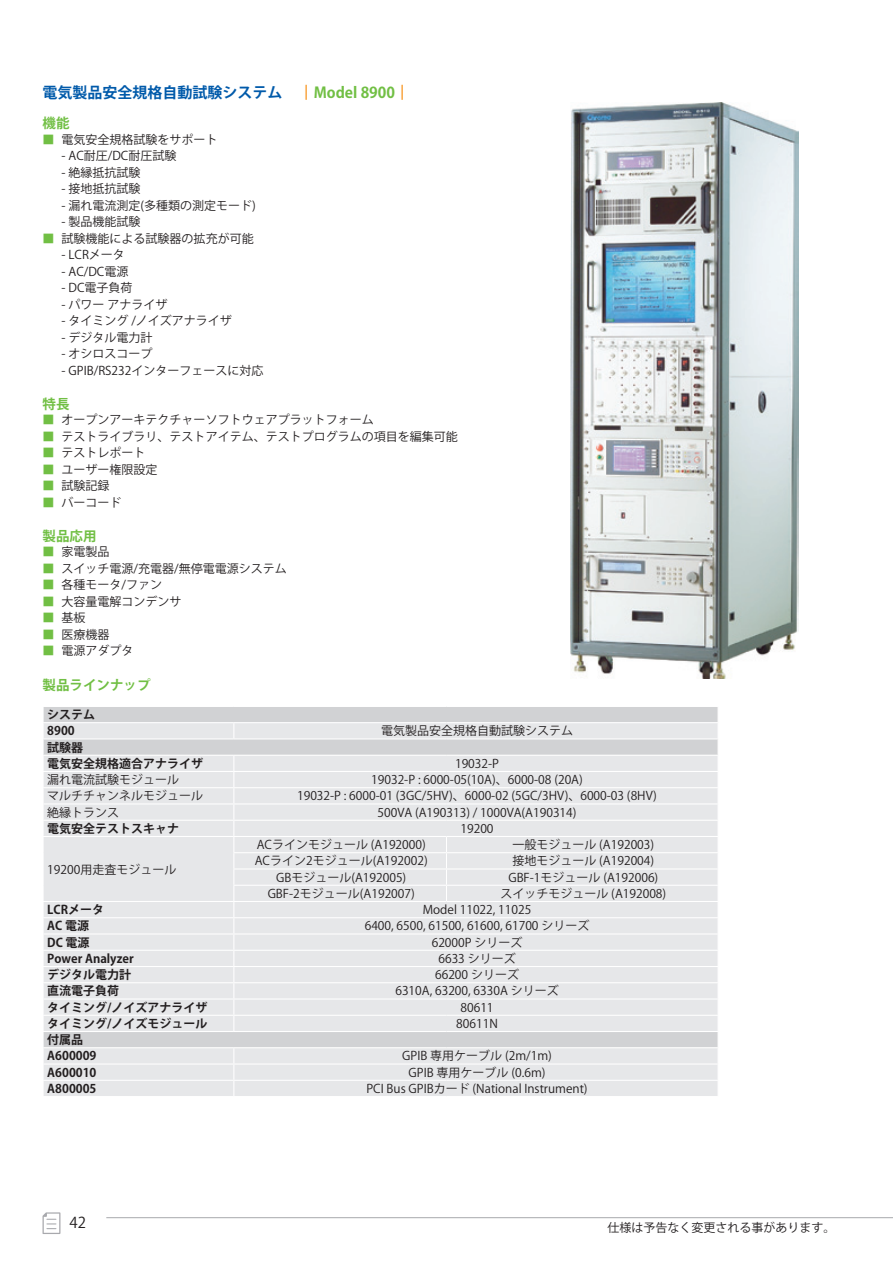
<style>
.page{position:relative;width:893px;height:1263px;background:#fff}
.page>*{position:absolute;margin:0;border:0;box-sizing:border-box;transform-origin:0 0}
.t1{font:700 15px "Koz Go Pro";color:#015aaa}
.t2{font:15px "Koz Go Pro";color:#231f20}
.t3{font:700 13.5px "Koz Go Pro";color:#71bf44}
.t4{font:12px "Koz Go Pro";color:#231f20}
.t5{font:700 12px/16.2px "Koz Go Pro";color:#231f20}
.s1{color:#f7931d}
.s2{color:#71bf44}
.s3{font-weight:700;color:#71bf44}
</style>
<div class="page">
<div style="left:44px;top:707px;width:674px;height:15px;background:#d1d2d4"></div>
<svg style="left:44px;top:723px;width:674px;height:373px;background:#e4e5e7"></svg>
<svg style="left:233px;top:723px;width:1px;height:15px"></svg>
<hr style="left:43px;top:738px;width:191px;height:1px;background:#fff">
<hr style="left:234px;top:738px;width:212px;height:1px;background:#fff">
<hr style="left:446px;top:738px;width:273px;height:1px;background:#fff">
<hr style="left:43px;top:755px;width:191px;height:1px;background:#fff">
<hr style="left:234px;top:755px;width:212px;height:1px;background:#fff">
<hr style="left:446px;top:755px;width:273px;height:1px;background:#fff">
<hr style="left:43px;top:771px;width:191px;height:1px;background:#fff">
<hr style="left:234px;top:771px;width:212px;height:1px;background:#fff">
<hr style="left:446px;top:771px;width:273px;height:1px;background:#fff">
<hr style="left:43px;top:787px;width:191px;height:1px;background:#fff">
<hr style="left:234px;top:787px;width:212px;height:1px;background:#fff">
<hr style="left:446px;top:787px;width:273px;height:1px;background:#fff">
<hr style="left:43px;top:803px;width:191px;height:1px;background:#fff">
<hr style="left:234px;top:803px;width:212px;height:1px;background:#fff">
<hr style="left:446px;top:803px;width:273px;height:1px;background:#fff">
<hr style="left:43px;top:820px;width:191px;height:1px;background:#fff">
<hr style="left:234px;top:820px;width:212px;height:1px;background:#fff">
<hr style="left:446px;top:820px;width:273px;height:1px;background:#fff">
<hr style="left:43px;top:836px;width:191px;height:1px;background:#fff">
<hr style="left:234px;top:836px;width:212px;height:1px;background:#fff">
<hr style="left:446px;top:836px;width:273px;height:1px;background:#fff">
<hr style="left:233px;top:852px;width:213px;height:1px;background:#fff">
<hr style="left:446px;top:852px;width:273px;height:1px;background:#fff">
<hr style="left:233px;top:868px;width:213px;height:1px;background:#fff">
<hr style="left:446px;top:868px;width:273px;height:1px;background:#fff">
<hr style="left:233px;top:885px;width:213px;height:1px;background:#fff">
<hr style="left:446px;top:885px;width:273px;height:1px;background:#fff">
<svg style="left:446px;top:837px;width:1px;height:64px"></svg>
<hr style="left:43px;top:901px;width:191px;height:1px;background:#fff">
<hr style="left:234px;top:901px;width:212px;height:1px;background:#fff">
<hr style="left:446px;top:901px;width:273px;height:1px;background:#fff">
<hr style="left:43px;top:917px;width:191px;height:1px;background:#fff">
<hr style="left:234px;top:917px;width:212px;height:1px;background:#fff">
<hr style="left:446px;top:917px;width:273px;height:1px;background:#fff">
<hr style="left:43px;top:933px;width:191px;height:1px;background:#fff">
<hr style="left:234px;top:933px;width:212px;height:1px;background:#fff">
<hr style="left:446px;top:933px;width:273px;height:1px;background:#fff">
<hr style="left:43px;top:950px;width:191px;height:1px;background:#fff">
<hr style="left:234px;top:950px;width:212px;height:1px;background:#fff">
<hr style="left:446px;top:950px;width:273px;height:1px;background:#fff">
<hr style="left:43px;top:966px;width:191px;height:1px;background:#fff">
<hr style="left:234px;top:966px;width:212px;height:1px;background:#fff">
<hr style="left:446px;top:966px;width:273px;height:1px;background:#fff">
<hr style="left:43px;top:982px;width:191px;height:1px;background:#fff">
<hr style="left:234px;top:982px;width:212px;height:1px;background:#fff">
<hr style="left:446px;top:982px;width:273px;height:1px;background:#fff">
<hr style="left:43px;top:998px;width:191px;height:1px;background:#fff">
<hr style="left:234px;top:998px;width:212px;height:1px;background:#fff">
<hr style="left:446px;top:998px;width:273px;height:1px;background:#fff">
<hr style="left:43px;top:1015px;width:191px;height:1px;background:#fff">
<hr style="left:234px;top:1015px;width:212px;height:1px;background:#fff">
<svg style="left:233px;top:756px;width:1px;height:275px"></svg>
<hr style="left:446px;top:1015px;width:273px;height:1px;background:#fff">
<hr style="left:43px;top:1031px;width:191px;height:1px;background:#fff">
<hr style="left:234px;top:1031px;width:212px;height:1px;background:#fff">
<hr style="left:446px;top:1031px;width:273px;height:1px;background:#fff">
<hr style="left:43px;top:1047px;width:191px;height:1px;background:#fff">
<hr style="left:234px;top:1047px;width:212px;height:1px;background:#fff">
<hr style="left:446px;top:1047px;width:273px;height:1px;background:#fff">
<hr style="left:43px;top:1063px;width:191px;height:1px;background:#fff">
<hr style="left:234px;top:1063px;width:212px;height:1px;background:#fff">
<hr style="left:446px;top:1063px;width:273px;height:1px;background:#fff">
<hr style="left:43px;top:1080px;width:191px;height:1px;background:#fff">
<svg style="left:43px;top:707px;width:1px;height:373px"></svg>
<hr style="left:234px;top:1080px;width:212px;height:1px;background:#fff">
<svg style="left:233px;top:1048px;width:1px;height:48px"></svg>
<hr style="left:446px;top:1080px;width:273px;height:1px;background:#fff">
<img style="left:570px;top:102px;width:228px;height:576px">
<hr style="left:106px;top:1217px;width:787px;height:1px;background:#a8a9ad">
<svg style="left:43px;top:1212px;width:17px;height:22px"></svg>
<p class="t1" style="left:43px;top:83px;width:369px">電気製品安全規格自動試験システム <span class="s1">⎪</span><span class="s2">Model 8900</span><span class="s1">⎪</span></p>
<p class="t3" style="left:43px;top:115px;width:28px">機能</p>
<p class="t4" style="left:43px;top:131px;width:177px"><span class="s3">■</span> 電気安全規格試験をサポート</p>
<p class="t4" style="left:62px;top:148px;width:116px">- AC耐圧/DC耐圧試験</p>
<p class="t4" style="left:62px;top:164px;width:80px">- 絶縁抵抗試験</p>
<p class="t4" style="left:62px;top:181px;width:80px">- 接地抵抗試験</p>
<p class="t4" style="left:62px;top:197px;width:196px">- 漏れ電流測定(多種類の測定モード)</p>
<p class="t4" style="left:62px;top:214px;width:80px">- 製品機能試験</p>
<p class="t4" style="left:43px;top:230px;width:213px"><span class="s3">■</span> 試験機能による試験器の拡充が可能</p>
<p class="t4" style="left:62px;top:247px;width:65px">- LCRメータ</p>
<p class="t4" style="left:62px;top:263px;width:68px">- AC/DC電源</p>
<p class="t4" style="left:62px;top:280px;width:72px">- DC電子負荷</p>
<p class="t4" style="left:62px;top:296px;width:107px">- パワー アナライザ</p>
<p class="t4" style="left:62px;top:313px;width:172px">- タイミング /ノイズアナライザ</p>
<p class="t4" style="left:62px;top:329px;width:92px">- デジタル電力計</p>
<p class="t4" style="left:62px;top:346px;width:92px">- オシロスコープ</p>
<p class="t4" style="left:62px;top:362px;width:203px">- GPIB/RS232インターフェースに対応</p>
<p class="t3" style="left:43px;top:395px;width:28px">特長</p>
<p class="t4" style="left:43px;top:412px;width:333px"><span class="s3">■</span> オープンアーキテクチャーソフトウェアプラットフォーム</p>
<p class="t4" style="left:43px;top:428px;width:417px"><span class="s3">■</span> テストライブラリ、テストアイテム、テストプログラムの項目を編集可能</p>
<p class="t4" style="left:43px;top:445px;width:105px"><span class="s3">■</span> テストレポート</p>
<p class="t4" style="left:43px;top:461px;width:117px"><span class="s3">■</span> ユーザー権限設定</p>
<p class="t4" style="left:43px;top:478px;width:69px"><span class="s3">■</span> 試験記録</p>
<p class="t4" style="left:43px;top:494px;width:81px"><span class="s3">■</span> バーコード</p>
<p class="t3" style="left:43px;top:527px;width:55px">製品応用</p>
<p class="t4" style="left:43px;top:544px;width:69px"><span class="s3">■</span> 家電製品</p>
<p class="t4" style="left:43px;top:560px;width:246px"><span class="s3">■</span> スイッチ電源/充電器/無停電電源システム</p>
<p class="t4" style="left:43px;top:577px;width:121px"><span class="s3">■</span> 各種モータ/ファン</p>
<p class="t4" style="left:43px;top:593px;width:141px"><span class="s3">■</span> 大容量電解コンデンサ</p>
<p class="t4" style="left:43px;top:610px;width:45px"><span class="s3">■</span> 基板</p>
<p class="t4" style="left:43px;top:626px;width:69px"><span class="s3">■</span> 医療機器</p>
<p class="t4" style="left:43px;top:643px;width:93px"><span class="s3">■</span> 電源アダプタ</p>
<p class="t3" style="left:43px;top:676px;width:109px">製品ラインナップ</p>
<p class="t5" style="left:47px;top:707px;width:49px">システム<br>8900</p>
<p class="t5" style="left:47px;top:740px;width:157px">試験器<br>電気安全規格適合アナライザ</p>
<p class="t4" style="left:381px;top:723px;width:193px">電気製品安全規格自動試験システム</p>
<p class="t4" style="left:455px;top:756px;width:46px">19032-P</p>
<p class="t4" style="left:47px;top:772px;width:133px">漏れ電流試験モジュール</p>
<p class="t4" style="left:371px;top:772px;width:213px">19032-P : 6000-05(10A)、6000-08 (20A)</p>
<p class="t4" style="left:47px;top:788px;width:157px">マルチチャンネルモジュール</p>
<p class="t4" style="left:297px;top:788px;width:361px">19032-P : 6000-01 (3GC/5HV)、6000-02 (5GC/3HV)、6000-03 (8HV)</p>
<p class="t4" style="left:47px;top:804px;width:73px">絶縁トランス</p>
<p class="t4" style="left:378px;top:804px;width:200px">500VA (A190313) / 1000VA(A190314)</p>
<p class="t5" style="left:47px;top:821px;width:133px">電気安全テストスキャナ</p>
<p class="t4" style="left:460px;top:821px;width:35px">19200</p>
<p class="t4" style="left:47px;top:861px;width:131px">19200用走査モジュール</p>
<p class="t4" style="left:257px;top:837px;width:171px">ACラインモジュール (A192000)</p>
<p class="t4" style="left:512px;top:837px;width:143px">一般モジュール (A192003)</p>
<p class="t4" style="left:255px;top:853px;width:174px">ACライン2モジュール(A192002)</p>
<p class="t4" style="left:512px;top:853px;width:143px">接地モジュール (A192004)</p>
<p class="t4" style="left:276px;top:869px;width:132px">GBモジュール(A192005)</p>
<p class="t4" style="left:508px;top:869px;width:151px">GBF-1モジュール (A192006)</p>
<p class="t4" style="left:268px;top:886px;width:149px">GBF-2モジュール(A192007)</p>
<p class="t4" style="left:500px;top:886px;width:167px">スイッチモジュール (A192008)</p>
<p class="t5" style="left:47px;top:902px;width:58px">LCRメータ</p>
<p class="t4" style="left:423px;top:902px;width:110px">Model 11022, 11025</p>
<p class="t5" style="left:47px;top:919px;width:43px">AC 電源</p>
<p class="t4" style="left:365px;top:918px;width:226px">6400, 6500, 61500, 61600, 61700 シリーズ</p>
<p class="t5" style="left:47px;top:935px;width:44px">DC 電源</p>
<p class="t4" style="left:432px;top:934px;width:92px">62000P シリーズ</p>
<p class="t5" style="left:47px;top:951px;width:88px">Power Analyzer</p>
<p class="t4" style="left:438px;top:951px;width:79px">6633 シリーズ</p>
<p class="t5" style="left:47px;top:967px;width:85px">デジタル電力計</p>
<p class="t4" style="left:435px;top:967px;width:85px">66200 シリーズ</p>
<p class="t5" style="left:47px;top:984px;width:73px">直流電子負荷</p>
<p class="t4" style="left:395px;top:983px;width:165px">6310A, 63200, 6330A シリーズ</p>
<p class="t5" style="left:47px;top:1000px;width:162px">タイミング/ノイズアナライザ</p>
<p class="t4" style="left:460px;top:999px;width:35px">80611</p>
<p class="t5" style="left:47px;top:1016px;width:162px">タイミング/ノイズモジュール</p>
<p class="t4" style="left:456px;top:1016px;width:43px">80611N</p>
<p class="t5" style="left:47px;top:1032px;width:51px">付属品<br>A600009</p>
<p class="t4" style="left:402px;top:1048px;width:151px">GPIB 専用ケーブル (2m/1m)</p>
<p class="t5" style="left:47px;top:1065px;width:51px">A600010</p>
<p class="t4" style="left:409px;top:1064px;width:138px">GPIB 専用ケーブル (0.6m)</p>
<p class="t5" style="left:47px;top:1081px;width:51px">A800005</p>
<p class="t4" style="left:366px;top:1081px;width:223px">PCI Bus GPIBカード (National Instrument)</p>
<p class="t2" style="left:70px;top:1212px;width:18px">42</p>
<p class="t4" style="left:607px;top:1220px;width:229px">仕様は予告なく変更される事があります。</p>
</div>
